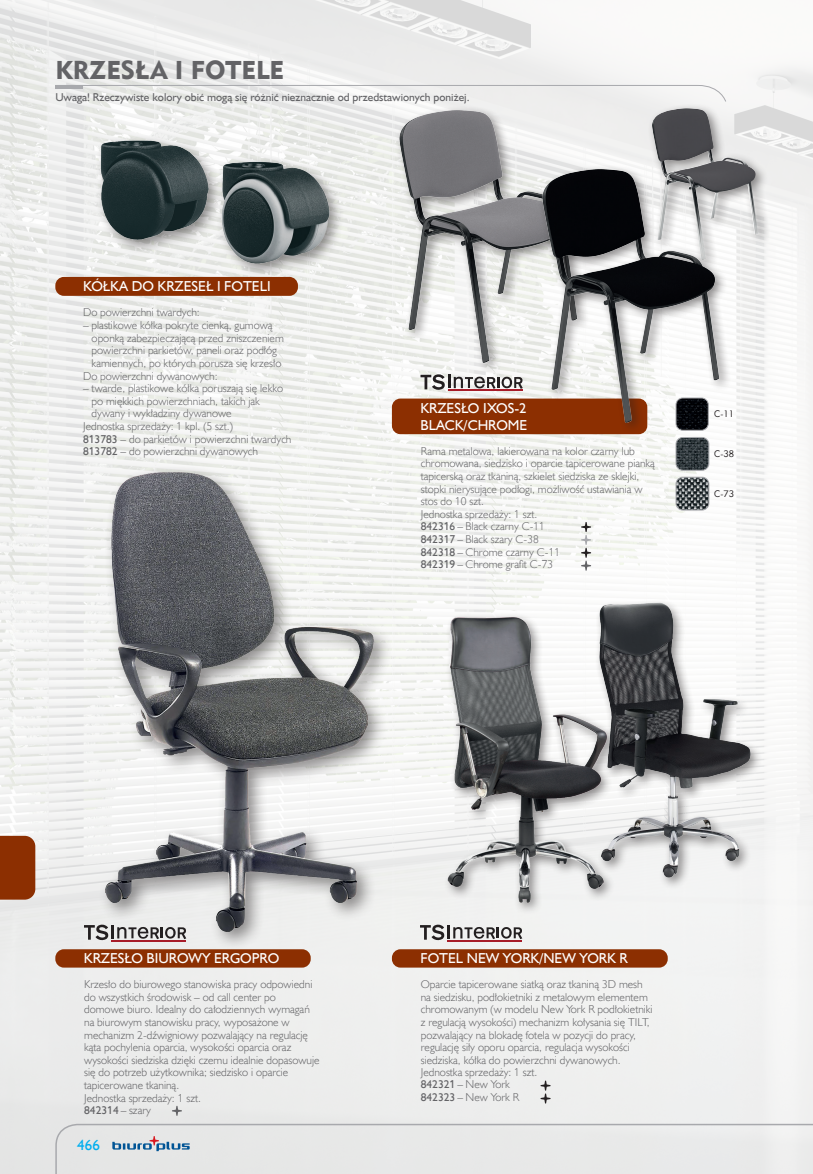
<style>
.page{position:relative;width:813px;height:1174px;background:#fff}
.page>*{position:absolute;margin:0;border:0;box-sizing:border-box;transform-origin:0 0}
.Rozdziały_nie_do_spisu{font:25.65px "Geometric 415 Blk EU";color:#636366}
.t1{font:15px "Humanst 521 EU";color:#00aeef}
.Nazwa_modułu_A{font:14.4px/17.2px "Humanst 521 EU";color:#fff}
.Nazwa_modułu_starego{font:14.4px "Humanst 521 EU";color:#fff}
.opis_produktów{font:11.4px/12.6px "Humanst 521 Lt EU";color:#636366}
.opis_produktów-2{font:11.4px "Humanst 521 EU";color:#636366}
.opis_produktów-3{font:9.3px "Geometric 415 Lt EU";color:#231f20}
.s1{font-family:"Humanst 521 EU"}
.s2{font-family:"Humanst 521 Lt EU"}
</style>
<div class="page">
<img style="left:0;top:0;width:812px;height:1174px">
<svg style="left:55px;top:85px;width:671px;height:17px"></svg>
<hr style="left:55px;top:86px;width:28px;height:3px;background:#a8a9ad">
<div style="left:55px;top:1123px;width:757px;height:51px;background:#e8e8e8"></div>
<svg style="left:112px;top:1136px;width:77px;height:15px"></svg>
<div style="left:0;top:836px;width:35px;height:63px;background:#8c2f01"></div>
<div style="left:98px;top:464px;width:294px;height:486px;background:#231f20;opacity:.5"></div>
<img style="left:96px;top:456px;width:284px;height:489px">
<img style="left:394px;top:105px;width:191px;height:264px">
<div style="left:647px;top:103px;width:123px;height:169px;background:#231f20;opacity:.5"></div>
<img style="left:651px;top:108px;width:106px;height:152px">
<img style="left:383px;top:576px;width:274px;height:348px">
<img style="left:577px;top:590px;width:200px;height:299px">
<div style="left:55px;top:277px;width:243px;height:19px;background:#8c2f01;border-radius:9px"></div>
<img style="left:64px;top:113px;width:82px;height:152px">
<img style="left:146px;top:81px;width:258px;height:258px">
<div style="left:392px;top:398px;width:255px;height:36px;background:#8c2f01;border-radius:9px"></div>
<svg style="left:581px;top:522px;width:9px;height:48px"></svg>
<hr style="left:447px;top:389px;width:75px;height:2px;background:#a71c29">
<svg style="left:420px;top:374px;width:102px;height:16px"></svg>
<div style="left:392px;top:949px;width:275px;height:18px;background:#8c2f01;border-radius:9px"></div>
<svg style="left:540px;top:1080px;width:10px;height:23px"></svg>
<hr style="left:447px;top:939px;width:74px;height:2px;background:#a71c29">
<svg style="left:420px;top:924px;width:102px;height:16px"></svg>
<div style="left:55px;top:949px;width:255px;height:18px;background:#8c2f01;border-radius:9px"></div>
<svg style="left:172px;top:1105px;width:10px;height:10px"></svg>
<hr style="left:111px;top:939px;width:75px;height:2px;background:#a71c29">
<svg style="left:84px;top:924px;width:102px;height:16px;background:#a5a4a4"></svg>
<div style="left:537px;top:164px;width:194px;height:270px;background:#231f20;opacity:.5"></div>
<img style="left:536px;top:165px;width:191px;height:263px">
<img style="left:675px;top:398px;width:33px;height:32px">
<div style="left:675px;top:398px;width:33px;height:32px;border:1px solid #a8a9ad;border-radius:7px"></div>
<img style="left:675px;top:437px;width:33px;height:33px">
<div style="left:675px;top:437px;width:33px;height:33px;border:1px solid #a8a9ad;border-radius:7px"></div>
<img style="left:675px;top:477px;width:33px;height:33px">
<div style="left:675px;top:477px;width:33px;height:33px;border:1px solid #a8a9ad;border-radius:7px"></div>
<p class="Rozdziały_nie_do_spisu" style="left:55px;top:54px;width:230px">KRZESŁA I FOTELE</p>
<p class="opis_produktów-2" style="left:55px;top:91px;width:415px">Uwaga! Rzeczywiste kolory obić mogą się różnić nieznacznie od przedstawionych poniżej.</p>
<p class="Nazwa_modułu_starego" style="left:83px;top:277px;width:189px">KÓŁKA DO KRZESEŁ I FOTELI</p>
<p class="opis_produktów" style="left:83px;top:306px;width:118px">Do powierzchni twardych:</p>
<p class="opis_produktów" style="left:92px;top:319px;width:194px;text-indent:-9px">– plastikowe kółka pokryte cienką, gumową oponką zabezpieczającą przed zniszczeniem powierzchni parkietów, paneli oraz podłóg kamiennych, po których porusza się krzesło</p>
<p class="opis_produktów" style="left:83px;top:369px;width:136px">Do powierzchni dywanowych:</p>
<p class="opis_produktów" style="left:92px;top:382px;width:193px;text-indent:-9px">– twarde, plastikowe kółka poruszają się lekko po miękkich powierzchniach, takich jak dywany i wykładziny dywanowe</p>
<p class="opis_produktów" style="left:83px;top:419px;width:151px">Jednostka sprzedaży: 1 kpl. (5 szt.)</p>
<p class="opis_produktów" style="left:83px;top:432px;width:210px"><span class="s1">813783</span> – do parkietów i powierzchni twardych</p>
<p class="opis_produktów" style="left:83px;top:445px;width:176px"><span class="s1">813782</span> – do powierzchni dywanowych</p>
<p class="Nazwa_modułu_A" style="left:420px;top:399px;width:108px">KRZESŁO IXOS-2<br>BLACK/CHROME</p>
<p class="opis_produktów" style="left:420px;top:444px;width:235px">Rama metalowa, lakierowana na kolor czarny lub chromowana, siedzisko i oparcie tapicerowane pianką tapicerską oraz tkaniną, szkielet siedziska ze sklejki, stopki nierysujące podłogi, możliwość ustawiania w stos do 10 szt.</p>
<p class="opis_produktów" style="left:420px;top:507px;width:118px">Jednostka sprzedaży: 1 szt.</p>
<p class="opis_produktów" style="left:420px;top:519px;width:126px"><span class="s1">842316</span> – Black czarny C-11</p>
<p class="opis_produktów" style="left:420px;top:532px;width:120px"><span class="s1">842317</span> – Black szary C-38</p>
<p class="opis_produktów" style="left:420px;top:545px;width:141px"><span class="s1">842318</span> – Chrome czarny C-11</p>
<p class="opis_produktów" style="left:420px;top:558px;width:134px"><span class="s1">842319</span> – Chrome grafit C-73</p>
<p class="opis_produktów-3" style="left:714px;top:408px;width:21px">C-11</p>
<p class="opis_produktów-3" style="left:714px;top:448px;width:21px">C-38</p>
<p class="opis_produktów-3" style="left:714px;top:488px;width:21px">C-73</p>
<p class="Nazwa_modułu_A" style="left:84px;top:949px;width:197px">KRZESŁO BIUROWY ERGOPRO</p>
<p class="opis_produktów" style="left:84px;top:977px;width:237px">Krzesło do biurowego stanowiska pracy odpowiedni do wszystkich środowisk – od call center po<br>domowe biuro. Idealny do całodziennych wymagań na biurowym stanowisku pracy, wyposażone w mechanizm 2-dźwigniowy pozwalający na regulację kąta pochylenia oparcia, wysokości oparcia oraz wysokości siedziska dzięki czemu idealnie dopasowuje się do potrzeb użytkownika; siedzisko i oparcie tapicerowane tkaniną.</p>
<p class="opis_produktów" style="left:84px;top:1091px;width:118px">Jednostka sprzedaży: 1 szt.</p>
<p class="opis_produktów-2" style="left:84px;top:1102px;width:68px">842314 <span class="s2">– szary</span></p>
<h2 class="t1" style="left:77px;top:1135px;width:24px">466</h2>
<p class="Nazwa_modułu_A" style="left:420px;top:949px;width:208px">FOTEL NEW YORK/NEW YORK R</p>
<p class="opis_produktów" style="left:420px;top:977px;width:233px">Oparcie tapicerowane siatką oraz tkaniną 3D mesh na siedzisku, podłokietniki z metalowym elementem chromowanym (w modelu New York R podłokietniki z regulacją wysokości) mechanizm kołysania się TILT, pozwalający na blokadę fotela w pozycji do pracy, regulację siły oporu oparcia, regulacja wysokości siedziska, kółka do powierzchni dywanowych.</p>
<p class="opis_produktów" style="left:420px;top:1066px;width:118px">Jednostka sprzedaży: 1 szt.</p>
<p class="opis_produktów" style="left:420px;top:1078px;width:91px"><span class="s1">842321</span> – New York</p>
<p class="opis_produktów" style="left:420px;top:1091px;width:100px"><span class="s1">842323</span> – New York R</p>
</div>
